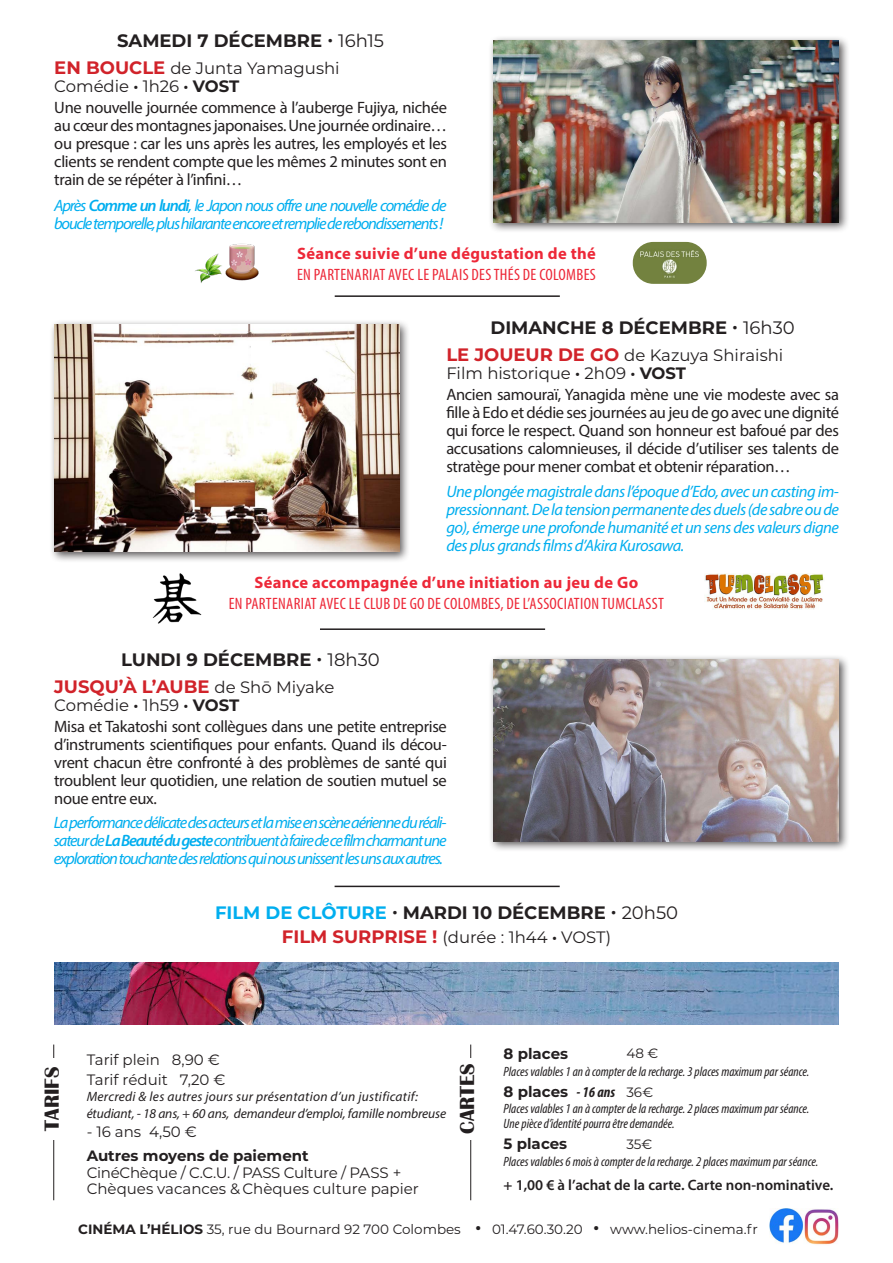
<style>
.page{position:relative;width:893px;height:1263px;background:#fff}
.page>*{position:absolute;margin:0;border:0;box-sizing:border-box;transform-origin:0 0}
.t1{font:700 21px "Britannic";color:#231f20}
.t2{font:700 18px/27px "Montserrat";color:#231f20}
.t3{font:16.5px/18px "Myriad Pro";letter-spacing:-.02em;color:#231f20;text-align:justify}
.t4{font:italic 16.5px/18px "Myriad Pro";letter-spacing:-.07em;color:#00aeef;text-align:justify}
.t5{font:16.5px/18px "Montserrat";color:#231f20}
.t6{font:condensed 16.5px "Myriad Pro";letter-spacing:.02em;color:#ed2838}
.t7{font:700 16.5px "Myriad Pro";letter-spacing:.02em;color:#ed2838}
.t8{font:15px/19.5px "Montserrat";color:#231f20}
.t9{font:700 15px "Montserrat";color:#231f20}
.t10{font:600 15px "Myriad Pro";color:#231f20}
.t11{font:italic condensed 13.5px/15px "Myriad Pro";color:#231f20}
.t12{font:italic 13.5px/16.5px "Myriad Pro";letter-spacing:.015em;color:#231f20}
.t13{font:13.5px "Montserrat";color:#231f20}
.s1{font-weight:400}
.s2{font-weight:700;font-size:18px;color:#d1232a}
.s3{font-weight:700}
.s4{font-weight:600}
.s5{color:#d1232a}
.s6{font-weight:400;font-size:16.5px}
.s7{color:#00aeef}
.s8{font-family:"Myriad Pro";font-style:italic;font-stretch:condensed}
.s9{font-weight:700;font-size:21px}
</style>
<div class="page">
<div style="left:488px;top:35px;width:362px;height:198px;background:#231f20;opacity:.75"></div>
<img style="left:493px;top:40px;width:346px;height:182px">
<div style="left:49px;top:320px;width:361px;height:243px;background:#231f20;opacity:.75"></div>
<img style="left:54px;top:325px;width:345px;height:227px">
<hr style="left:335px;top:295px;width:225px;height:2px;background:#231f20">
<div style="left:488px;top:654px;width:362px;height:198px;background:#231f20;opacity:.75"></div>
<img style="left:493px;top:659px;width:346px;height:182px">
<hr style="left:335px;top:886px;width:225px;height:1px;background:#231f20">
<hr style="left:320px;top:628px;width:225px;height:2px;background:#231f20">
<hr style="left:53px;top:1044px;width:1px;height:156px;background:#231f20">
<div style="left:45px;top:1058px;width:21px;height:81px;background:#fff"></div>
<hr style="left:470px;top:1044px;width:1px;height:156px;background:#231f20">
<div style="left:460px;top:1058px;width:15px;height:81px;background:#fff"></div>
<img style="left:769px;top:1209px;width:70px;height:36px">
<img style="left:54px;top:962px;width:785px;height:63px">
<img style="left:633px;top:242px;width:74px;height:42px">
<img style="left:195px;top:243px;width:64px;height:40px">
<img style="left:152px;top:573px;width:50px;height:51px">
<img style="left:704px;top:574px;width:120px;height:36px">
<p class="t2" style="left:117px;top:26px;width:269px">SAMEDI 7 DÉCEMBRE · <span class="s1">16h15</span></p>
<p class="t5" style="left:54px;top:59px;width:287px"><span class="s2">EN BOUCLE</span> de Junta Yamagushi<br>Comédie <span class="s3">·</span> 1h26 <span class="s3">· VOST</span></p>
<p class="t3" style="left:54px;top:98px;width:394px">Une nouvelle journée commence à l’auberge Fujiya, nichée au cœur des montagnes japonaises. Une journée ordinaire… ou presque : car les uns après les autres, les employés et les clients se rendent compte que les mêmes 2 minutes sont en train de se répéter à l’infini…</p>
<p class="t4" style="left:54px;top:196px;width:394px">Après <span class="s4">Comme un lundi</span>, le Japon nous offre une nouvelle comédie de boucle temporelle, plus hilarante encore et remplie de rebondissements !</p>
<p class="t7" style="left:297px;top:242px;width:300px">Séance suivie d’une dégustation de thé</p>
<p class="t6" style="left:297px;top:264px;width:300px">EN PARTENARIAT AVEC LE PALAIS DES THÉS DE COLOMBES</p>
<p class="t2" style="left:490px;top:313px;width:306px">DIMANCHE 8 DÉCEMBRE · <span class="s1">16h30</span></p>
<p class="t5" style="left:446px;top:345px;width:339px"><span class="s2">LE JOUEUR DE GO</span> de Kazuya Shiraishi<br>Film historique <span class="s3">·</span> 2h09 <span class="s3">· VOST</span></p>
<p class="t3" style="left:446px;top:385px;width:394px">Ancien samouraï, Yanagida mène une vie modeste avec sa fille à Edo et dédie ses journées au jeu de go avec une dignité qui force le respect. Quand son honneur est bafoué par des accusations calomnieuses, il décide d’utiliser ses talents de stratège pour mener combat et obtenir réparation…</p>
<p class="t4" style="left:446px;top:482px;width:394px">Une plongée magistrale dans l’époque d’Edo, avec un casting im&shy;pressionnant. De la tension permanente des duels (de sabre ou de go), émerge une profonde humanité et un sens des valeurs digne des plus grands films d’Akira Kurosawa.</p>
<p class="t7" style="left:254px;top:571px;width:385px">Séance accompagnée d’une initiation au jeu de Go</p>
<p class="t6" style="left:229px;top:593px;width:437px">EN PARTENARIAT AVEC LE CLUB DE GO DE COLOMBES, DE L’ASSOCIATION TUMCLASST</p>
<p class="t2" style="left:54px;top:645px;width:327px;text-indent:67px">LUNDI 9 DÉCEMBRE · <span class="s1">18h30<br></span><span class="s5">JUSQU’À L’AUBE</span> <span class="s6">de Shō Miyake</span></p>
<p class="t5" style="left:54px;top:695px;width:187px">Comédie <span class="s3">·</span> 1h59 <span class="s3">· VOST</span></p>
<p class="t3" style="left:54px;top:717px;width:394px">Misa et Takatoshi sont collègues dans une petite entreprise d’instruments scientifiques pour enfants. Quand ils décou&shy;vrent chacun être confronté à des problèmes de santé qui troublent leur quotidien, une relation de soutien mutuel se noue entre eux.</p>
<p class="t4" style="left:54px;top:813px;width:394px">La performance délicate des acteurs et la mise en scène aérienne du réali&shy;sateur de <span class="s4">La Beauté du geste</span> contribuent à faire de ce film charmant une exploration touchante des relations qui nous unissent les uns aux autres.</p>
<p class="t2" style="left:215px;top:898px;width:465px"><span class="s7">FILM DE CLÔTURE</span> · MARDI 10 DÉCEMBRE · <span class="s1">20h50</span></p>
<p class="t5" style="left:282px;top:927px;width:331px"><span class="s2">FILM SURPRISE !</span> (durée : 1h44 <span class="s3">·</span> VOST)</p>
<p class="t8" style="left:87px;top:1050px;width:140px">Tarif plein 8,90 €<br>Tarif réduit 7,20 €</p>
<p class="t12" style="left:87px;top:1088px;width:361px">Mercredi &amp; les autres jours sur présentation d’un justificatif: étudiant, - 18 ans, + 60 ans, demandeur d’emploi, famille nombreuse</p>
<p class="t8" style="left:87px;top:1122px;width:112px">- 16 ans 4,50 €</p>
<p class="t9" style="left:87px;top:1145px;width:224px">Autres moyens de paiement</p>
<p class="t8" style="left:87px;top:1164px;width:334px;line-height:16.5px">CinéChèque / C.C.U. / PASS Culture / PASS +<br>Chèques vacances &amp; Chèques culture papier</p>
<p class="t1" style="left:40px;top:1130px;width:66px;rotate:-90deg">TARIFS</p>
<p class="t1" style="left:455px;top:1134px;width:72px;rotate:-90deg">CARTES</p>
<p class="t9" style="left:504px;top:1043px;width:66px">8 places</p>
<p class="t11" style="left:504px;top:1063px;width:307px">Places valables 1 an à compter de la recharge. 3 places maximum par séance.</p>
<p class="t9" style="left:504px;top:1080px;width:113px">8 places <span class="s8">- 16 ans</span></p>
<p class="t11" style="left:504px;top:1101px;width:307px">Places valables 1 an à compter de la recharge. 2 places maximum par séance.<br>Une pièce d’identité pourra être demandée.</p>
<p class="t9" style="left:504px;top:1133px;width:65px">5 places</p>
<p class="t11" style="left:504px;top:1153px;width:316px">Places valables 6 mois à compter de la recharge. 2 places maximum par séance.</p>
<p class="t10" style="left:504px;top:1175px;width:331px">+ 1,00 € à l’achat de la carte. Carte non-nominative.</p>
<p class="t13" style="left:626px;top:1043px;width:34px">48 €</p>
<p class="t13" style="left:626px;top:1082px;width:28px">36€</p>
<p class="t13" style="left:626px;top:1135px;width:27px">35€</p>
<p class="t13" style="left:78px;top:1219px;width:681px"><span class="s3">CINÉMA L’HÉLIOS</span> 35, rue du Bournard 92 700 Colombes <span class="s9">·</span> 01.47.60.30.20 <span class="s9">·</span> www.helios-cinema.fr</p>
</div>
